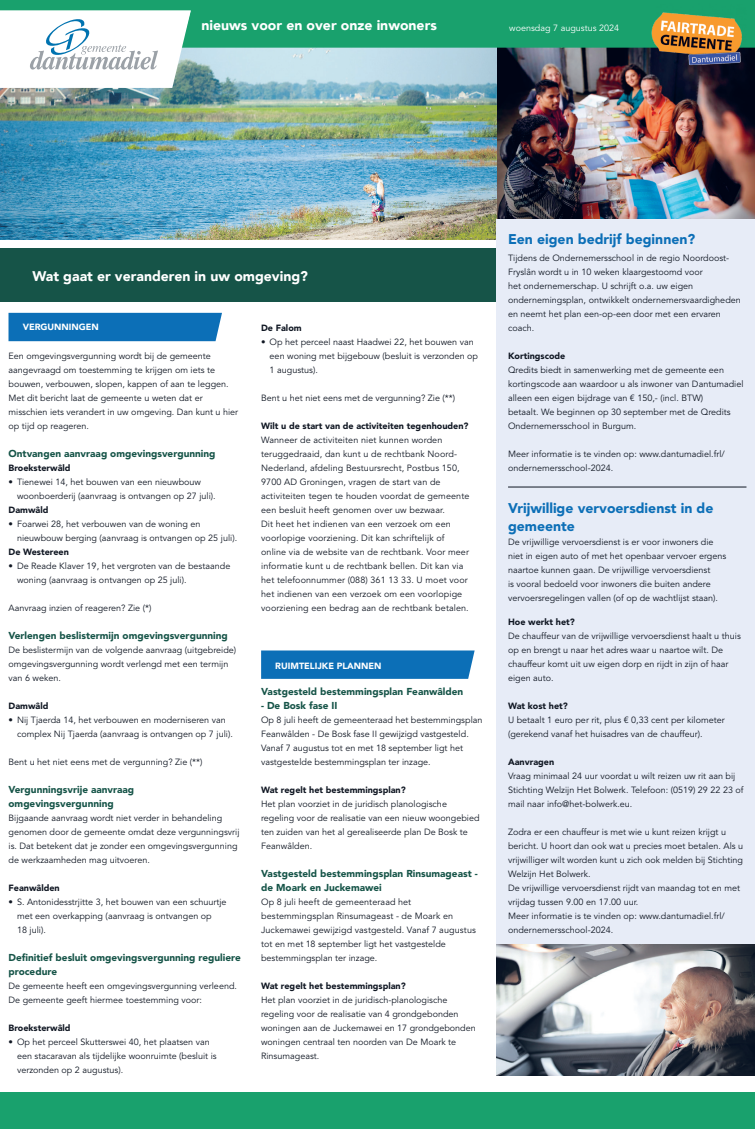
<style>
.page{position:relative;width:755px;height:1129px;background:#fff}
.page>*{position:absolute;margin:0;border:0;box-sizing:border-box;transform-origin:0 0}
.t1{font:900 14px/18px "Avenir LT Std";color:#0c6fb7}
.t2{font:900 14px "Avenir";color:#fff}
.t3{font:900 10px/14px "Avenir LT Std";color:#165448}
.t4{font:9px/14px "Avenir LT Std";color:#101723}
.t5{font:900 9px "Avenir LT Std";color:#101723}
.t6{font:900 9px "Avenir";color:#fff}
.t7{font:9px "Avenir LT Std";color:#fff}
</style>
<div class="page">
<img style="left:496px;top:48px;width:258px;height:170px">
<img style="left:0;top:48px;width:496px;height:191px">
<div style="left:0;top:0;width:754px;height:48px;background:#19a16d"></div>
<svg style="left:0;top:10px;width:191px;height:78px"></svg>
<div style="left:0;top:1092px;width:754px;height:36px;background:#19a16d"></div>
<div style="left:0;top:248px;width:496px;height:53px;background:#165448"></div>
<div style="left:9px;top:313px;width:213px;height:28px;background:#0c6fb7"></div>
<div style="left:261px;top:650px;width:213px;height:28px;background:#0c6fb7"></div>
<div style="left:496px;top:219px;width:258px;height:856px;background:#e7ecf7"></div>
<img style="left:644px;top:4px;width:101px;height:64px">
<hr style="left:507px;top:487px;width:239px;height:1px;background:#101723">
<img style="left:496px;top:944px;width:258px;height:131px">
<h1 class="t2" style="left:201px;top:13px;width:237px">nieuws voor en over onze inwoners</h1>
<p class="t7" style="left:509px;top:22px;width:111px">woensdag 7 augustus 2024</p>
<h1 class="t2" style="left:32px;top:264px;width:277px">Wat gaat er veranderen in uw omgeving?</h1>
<p class="t6" style="left:23px;top:319px;width:78px">VERGUNNINGEN</p>
<p class="t4" style="left:9px;top:349px;width:231px">Een omgevingsvergunning wordt bij de gemeente aangevraagd om toestemming te krijgen om iets te bouwen, verbouwen, slopen, kappen of aan te leggen.<br>Met dit bericht laat de gemeente u weten dat er misschien iets verandert in uw omgeving. Dan kunt u hier op tijd op reageren.</p>
<p class="t3" style="left:9px;top:446px;width:208px">Ontvangen aanvraag omgevingsvergunning</p>
<p class="t5" style="left:9px;top:462px;width:63px">Broeksterwâld</p>
<p class="t4" style="left:17px;top:475px;width:200px;text-indent:-9px">• Tienewei 14, het bouwen van een nieuwbouw woonboerderij (aanvraag is ontvangen op 27 juli).</p>
<p class="t5" style="left:9px;top:504px;width:41px">Damwâld</p>
<p class="t4" style="left:17px;top:517px;width:221px;text-indent:-9px">• Foarwei 28, het verbouwen van de woning en nieuwbouw berging (aanvraag is ontvangen op 25 juli).</p>
<p class="t5" style="left:9px;top:546px;width:62px">De Westereen</p>
<p class="t4" style="left:17px;top:559px;width:215px;text-indent:-9px">• De Reade Klaver 19, het vergroten van de bestaande woning (aanvraag is ontvangen op 25 juli).</p>
<p class="t4" style="left:9px;top:601px;width:144px">Aanvraag inzien of reageren? Zie (*)</p>
<p class="t3" style="left:9px;top:628px;width:221px">Verlengen beslistermijn omgevingsvergunning</p>
<p class="t4" style="left:9px;top:643px;width:229px">De beslistermijn van de volgende aanvraag (uitgebreide) omgevingsvergunning wordt verlengd met een termijn van 6 weken.</p>
<p class="t5" style="left:9px;top:700px;width:41px">Damwâld</p>
<p class="t4" style="left:17px;top:713px;width:217px;text-indent:-9px">• Nij Tjaerda 14, het verbouwen en moderniseren van complex Nij Tjaerda (aanvraag is ontvangen op 7 juli).</p>
<p class="t4" style="left:9px;top:755px;width:195px">Bent u het niet eens met de vergunning? Zie (**)</p>
<p class="t3" style="left:9px;top:782px;width:127px">Vergunningsvrije aanvraag omgevingsvergunning</p>
<p class="t4" style="left:9px;top:811px;width:232px">Bijgaande aanvraag wordt niet verder in behandeling genomen door de gemeente omdat deze vergunningsvrij is. Dat betekent dat je zonder een omgevingsvergunning de werkzaamheden mag uitvoeren.</p>
<p class="t5" style="left:9px;top:882px;width:53px">Feanwâlden</p>
<p class="t4" style="left:17px;top:895px;width:211px;text-indent:-9px">• S. Antonidesstrjitte 3, het bouwen van een schuurtje met een overkapping (aanvraag is ontvangen op<br>18 juli).</p>
<p class="t3" style="left:9px;top:950px;width:234px">Definitief besluit omgevingsvergunning reguliere procedure</p>
<p class="t4" style="left:9px;top:979px;width:230px">De gemeente heeft een omgevingsvergunning verleend.<br>De gemeente geeft hiermee toestemming voor:</p>
<p class="t5" style="left:9px;top:1022px;width:63px">Broeksterwâld</p>
<p class="t4" style="left:17px;top:1035px;width:201px;text-indent:-9px">• Op het perceel Skutterswei 40, het plaatsen van een stacaravan als tijdelijke woonruimte (besluit is verzonden op 2 augustus).</p>
<p class="t5" style="left:261px;top:322px;width:42px">De Falom</p>
<p class="t4" style="left:269px;top:335px;width:210px;text-indent:-9px">• Op het perceel naast Haadwei 22, het bouwen van een woning met bijgebouw (besluit is verzonden op<br>1 augustus).</p>
<p class="t4" style="left:261px;top:391px;width:195px">Bent u het niet eens met de vergunning? Zie (**)</p>
<p class="t5" style="left:261px;top:420px;width:209px">Wilt u de start van de activiteiten tegenhouden?</p>
<p class="t4" style="left:261px;top:433px;width:210px">Wanneer de activiteiten niet kunnen worden teruggedraaid, dan kunt u de rechtbank Noord-Nederland, afdeling Bestuursrecht, Postbus 150, 9700 AD Groningen, vragen de start van de activiteiten tegen te houden voordat de gemeente een besluit heeft genomen over uw bezwaar.<br>Dit heet het indienen van een verzoek om een voorlopige voorziening. Dit kan schriftelijk of online via de website van de rechtbank. Voor meer informatie kunt u de rechtbank bellen. Dit kan via het telefoonnummer (088) 361 13 33. U moet voor het indienen van een verzoek om een voorlopige voorziening een bedrag aan de rechtbank betalen.</p>
<p class="t6" style="left:275px;top:658px;width:108px">RUIMTELIJKE PLANNEN</p>
<p class="t3" style="left:261px;top:684px;width:203px">Vastgesteld bestemmingsplan Feanwâlden</p>
<p class="t3" style="left:261px;top:698px;width:78px">- De Bosk fase II</p>
<p class="t4" style="left:261px;top:713px;width:223px">Op 8 juli heeft de gemeenteraad het bestemmingsplan Feanwâlden - De Bosk fase II gewijzigd vastgesteld.<br>Vanaf 7 augustus tot en met 18 september ligt het vastgestelde bestemmingsplan ter inzage.</p>
<p class="t5" style="left:261px;top:784px;width:146px">Wat regelt het bestemmingsplan?</p>
<p class="t4" style="left:261px;top:797px;width:220px">Het plan voorziet in de juridisch planologische regeling voor de realisatie van een nieuw woongebied ten zuiden van het al gerealiseerde plan De Bosk te Feanwâlden.</p>
<p class="t3" style="left:261px;top:866px;width:218px">Vastgesteld bestemmingsplan Rinsumageast - de Moark en Juckemawei</p>
<p class="t4" style="left:261px;top:895px;width:216px">Op 8 juli heeft de gemeenteraad het bestemmingsplan Rinsumageast - de Moark en Juckemawei gewijzigd vastgesteld. Vanaf 7 augustus tot en met 18 september ligt het vastgestelde bestemmingsplan ter inzage.</p>
<p class="t5" style="left:261px;top:980px;width:146px">Wat regelt het bestemmingsplan?</p>
<p class="t4" style="left:261px;top:993px;width:216px">Het plan voorziet in de juridisch-planologische regeling voor de realisatie van 4 grondgebonden woningen aan de Juckemawei en 17 grondgebonden woningen centraal ten noorden van De Moark te Rinsumageast.</p>
<h1 class="t1" style="left:507px;top:230px;width:188px">Een eigen bedrijf beginnen?</h1>
<p class="t4" style="left:507px;top:251px;width:234px">Tijdens de Ondernemersschool in de regio Noordoost-Fryslân wordt u in 10 weken klaargestoomd voor<br>het ondernemerschap. U schrijft o.a. uw eigen ondernemingsplan, ontwikkelt ondernemersvaardigheden en neemt het plan een-op-een door met een ervaren coach.</p>
<p class="t5" style="left:507px;top:350px;width:59px">Kortingscode</p>
<p class="t4" style="left:507px;top:363px;width:237px">Qredits biedt in samenwerking met de gemeente een kortingscode aan waardoor u als inwoner van Dantumadiel alleen een eigen bijdrage van € 150,- (incl. BTW)<br>betaalt. We beginnen op 30 september met de Qredits Ondernemersschool in Burgum.</p>
<p class="t4" style="left:507px;top:447px;width:218px">Meer informatie is te vinden op: www.dantumadiel.frl/ ondernemersschool-2024.</p>
<h1 class="t1" style="left:507px;top:499px;width:207px">Vrijwillige vervoersdienst in de gemeente</h1>
<p class="t4" style="left:507px;top:535px;width:220px">De vrijwillige vervoersdienst is er voor inwoners die niet in eigen auto of met het openbaar vervoer ergens naartoe kunnen gaan. De vrijwillige vervoersdienst<br>is vooral bedoeld voor inwoners die buiten andere vervoersregelingen vallen (of op de wachtlijst staan).</p>
<p class="t5" style="left:507px;top:616px;width:68px">Hoe werkt het?</p>
<p class="t4" style="left:507px;top:629px;width:234px">De chauffeur van de vrijwillige vervoersdienst haalt u thuis op en brengt u naar het adres waar u naartoe wilt. De chauffeur komt uit uw eigen dorp en rijdt in zijn of haar eigen auto.</p>
<p class="t5" style="left:507px;top:700px;width:61px">Wat kost het?</p>
<p class="t4" style="left:507px;top:713px;width:218px">U betaalt 1 euro per rit, plus € 0,33 cent per kilometer (gerekend vanaf het huisadres van de chauffeur).</p>
<p class="t5" style="left:507px;top:756px;width:48px">Aanvragen</p>
<p class="t4" style="left:507px;top:769px;width:237px">Vraag minimaal 24 uur voordat u wilt reizen uw rit aan bij<br>Stichting Welzijn Het Bolwerk. Telefoon: (0519) 29 22 23 of mail naar info@het-bolwerk.eu.</p>
<p class="t4" style="left:507px;top:825px;width:236px">Zodra er een chauffeur is met wie u kunt reizen krijgt u bericht. U hoort dan ook wat u precies moet betalen. Als u vrijwilliger wilt worden kunt u zich ook melden bij Stichting Welzijn Het Bolwerk.<br>De vrijwillige vervoersdienst rijdt van maandag tot en met vrijdag tussen 9.00 en 17.00 uur.<br>Meer informatie is te vinden op: www.dantumadiel.frl/ ondernemersschool-2024.</p>
</div>
